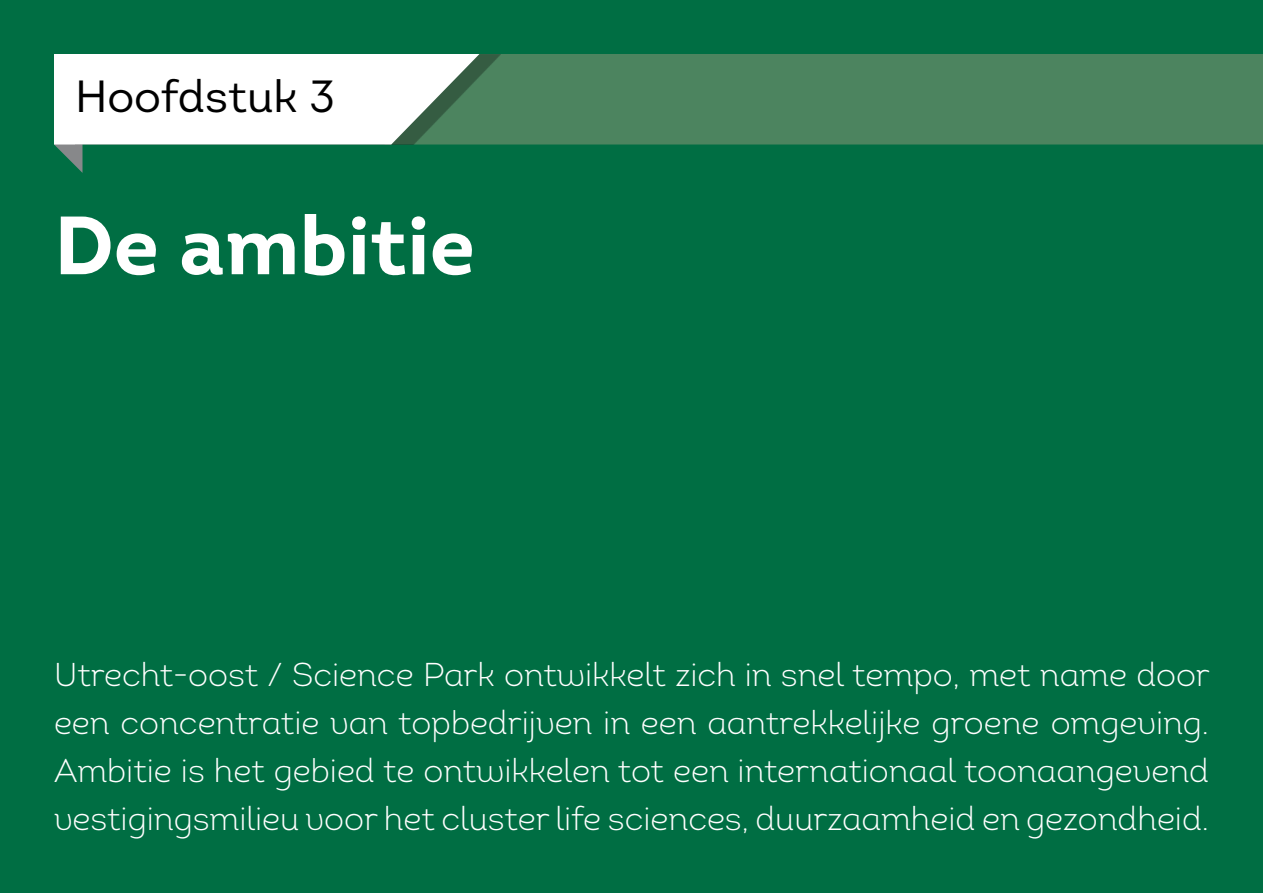
<style>
.page{position:relative;width:1263px;height:893px;background:#006e43}
.page>*{position:absolute;margin:0;border:0;box-sizing:border-box;transform-origin:0 0}
.t1{font:700 82.5px "Intro";color:#fff}
.t2{font:45px "Intro Book Alt";color:#000}
.t3{font:33px/48px "Intro Light Alt";color:#fff;text-align:justify}
</style>
<div class="page">
<div style="left:501px;top:54px;width:762px;height:91px;background:#4c845f"></div>
<div style="left:75px;top:54px;width:426px;height:91px;background:#000;opacity:.3"></div>
<svg style="left:54px;top:54px;width:425px;height:119px"></svg>
<h2 class="t2" style="left:75px;top:69px;width:261px">Hoofdstuk 3</h2>
<h1 class="t1" style="left:54px;top:193px;width:422px">De ambitie</h1>
<p class="t3" style="left:54px;top:650px;width:1157px">Utrecht-oost / Science Park ontwikkelt zich in snel tempo, met name door een concentratie van topbedrijven in een aantrekkelijke groene omgeving.<br>Ambitie is het gebied te ontwikkelen tot een internationaal toonaangevend vestigingsmilieu voor het cluster life sciences, duurzaamheid en gezondheid.</p>
</div>
